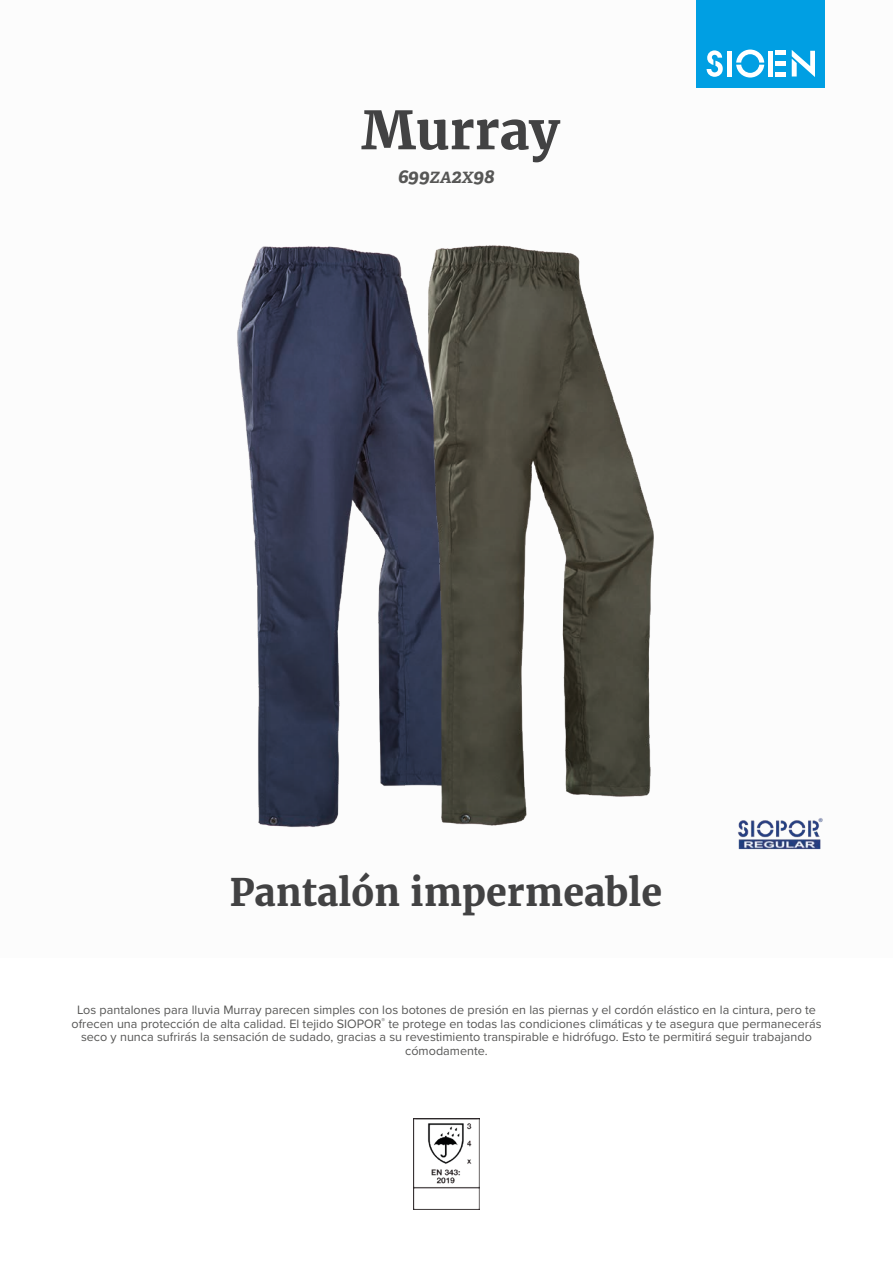
<style>
.page{position:relative;width:893px;height:1263px;background:#fff}
.page>*{position:absolute;margin:0;border:0;box-sizing:border-box;transform-origin:0 0}
.t1{font:700 52.5px "Merriweather";color:#424243}
.t2{font:700 37.5px "Merriweather";color:#424243}
.t3{font:italic 700 19.5px "Adelle";color:#575756}
.t4{font:12.6px/13.6px "Proxima Nova";color:#575756;text-align:center}
.s1{font-size:15.6px}
</style>
<div class="page">
<div style="left:697px;top:0;width:128px;height:88px;background:#009fe3"></div>
<svg style="left:707px;top:50px;width:16px;height:27px"></svg>
<svg style="left:736px;top:50px;width:28px;height:28px"></svg>
<div style="left:727px;top:51px;width:5px;height:26px;background:#fff"></div>
<div style="left:768px;top:51px;width:5px;height:26px;background:#fff"></div>
<div style="left:775px;top:72px;width:11px;height:5px;background:#fff"></div>
<div style="left:775px;top:61px;width:11px;height:5px;background:#fff"></div>
<hr style="left:775px;top:51px;width:11px;height:4px;background:#fff">
<svg style="left:792px;top:50px;width:23px;height:27px"></svg>
<img style="left:783px;top:818px;width:40px;height:32px">
<img style="left:413px;top:1118px;width:67px;height:92px">
<img style="left:237px;top:246px;width:61px;height:582px">
<img style="left:298px;top:245px;width:485px;height:605px">
<h1 class="t1" style="left:362px;top:95px;width:200px">Murray</h1>
<h3 class="t3" style="left:398px;top:164px;width:98px">699<span class="s1">ZA</span>2<span class="s1">X</span>98</h3>
<h2 class="t2" style="left:230px;top:867px;width:434px">Pantalón impermeable</h2>
<p class="t4" style="left:71px;top:1002px;width:752px">Los pantalones para lluvia Murray parecen simples con los botones de presión en las piernas y el cordón elástico en la cintura, pero te ofrecen una protección de alta calidad. El tejido SIOPOR<sup>®</sup> te protege en todas las condiciones climáticas y te asegura que permanecerás seco y nunca sufrirás la sensación de sudado, gracias a su revestimiento transpirable e hidrófugo. Esto te permitirá seguir trabajando cómodamente.</p>
</div>
